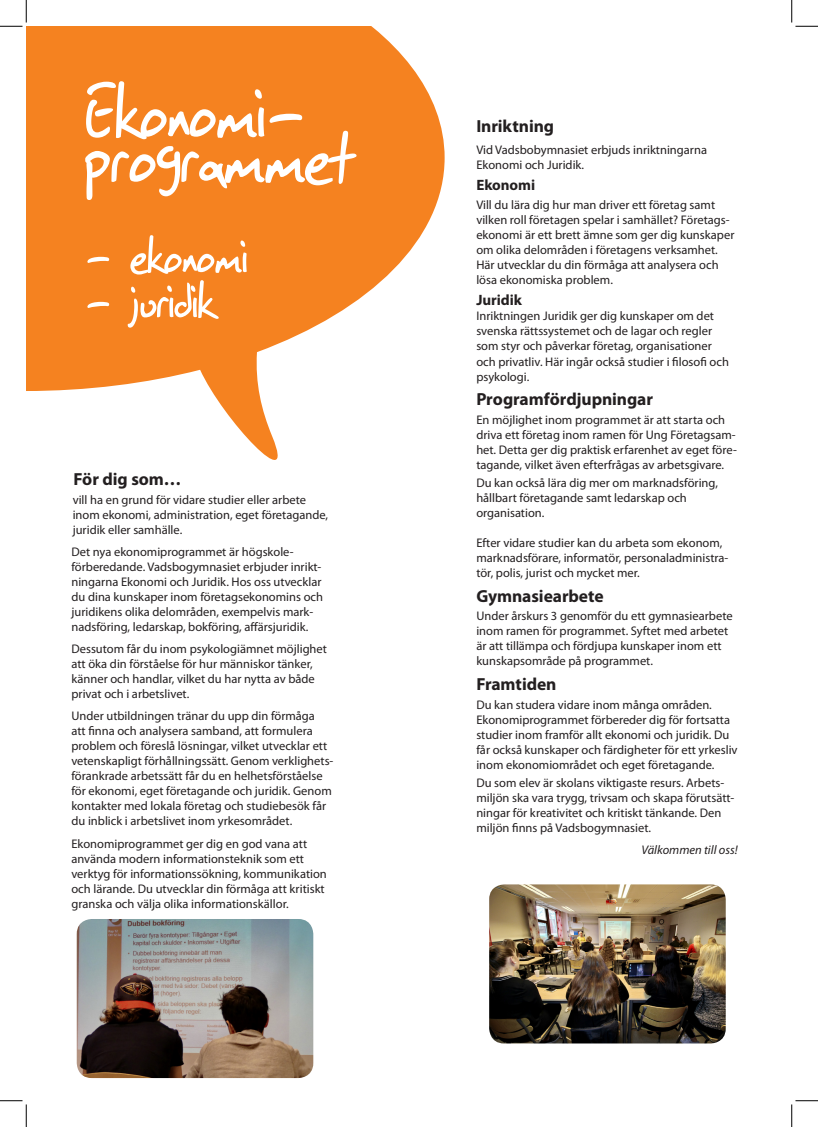
<style>
.page{position:relative;width:818px;height:1127px;background:#fff}
.page>*{position:absolute;margin:0;border:0;box-sizing:border-box;transform-origin:0 0}
.t1{font:90px "SF Grunge Sans";color:#fff}
.t2{font:60px "SF Grunge Sans";color:#fff}
.Rubrik_3{font:700 17.5px "Myriad Pro";letter-spacing:-.005em;color:#231f20}
.Normal_sans{font:700 17.5px "Myriad Pro";letter-spacing:-.005em;color:#231f20}
.Rubrik_2{font:700 17.5px "Myriad Pro";letter-spacing:-.005em;color:#231f20}
.Rubrik_3-2{font:700 15px "Myriad Pro";letter-spacing:-.005em;color:#231f20}
.Normal_sans-2{font:12.5px/15px "Myriad Pro";color:#231f20}
.Rubrik_3-3{font:12.5px/15px "Myriad Pro";color:#231f20}
.Rubrik_2-2{font:12.5px/15px "Myriad Pro";color:#231f20}
.Normal_sans-3{font:italic 12.5px "Myriad Pro";color:#231f20}
</style>
<div class="page">
<svg style="left:26px;top:26px;width:419px;height:434px;fill:#f58220"></svg>
<img style="left:489px;top:884px;width:237px;height:159px">
<img style="left:77px;top:919px;width:236px;height:158px">
<svg style="left:0;top:0;width:27px;height:27px"></svg>
<svg style="left:0;top:1100px;width:27px;height:26px"></svg>
<svg style="left:791px;top:0;width:27px;height:27px"></svg>
<svg style="left:791px;top:1100px;width:27px;height:26px"></svg>
<p class="t1" style="left:84px;top:50px;width:224px">Ekonomi-</p>
<p class="t1" style="left:84px;top:95px;width:271px">programmet</p>
<p class="t2" style="left:84px;top:214px;width:164px">- ekonomi</p>
<p class="t2" style="left:84px;top:259px;width:131px">- juridik</p>
<p class="Rubrik_2" style="left:73px;top:468px;width:109px">För dig som…</p>
<p class="Normal_sans-2" style="left:73px;top:492px;width:257px">vill ha en grund för vidare studier eller arbete inom ekonomi, administration, eget företagande, juridik eller samhälle.</p>
<p class="Normal_sans-2" style="left:71px;top:544px;width:253px">Det nya ekonomiprogrammet är högskole&shy;förberedande. Vadsbogymnasiet erbjuder inrikt&shy;ningarna Ekonomi och Juridik. Hos oss utvecklar du dina kunskaper inom företagsekonomins och juridikens olika delområden, exempelvis mark&shy;nadsföring, ledarskap, bokföring, affärsjuridik.</p>
<p class="Normal_sans-2" style="left:71px;top:641px;width:257px">Dessutom får du inom psykologiämnet möjlighet att öka din förståelse för hur människor tänker, känner och handlar, vilket du har nytta av både privat och i arbetslivet.</p>
<p class="Normal_sans-2" style="left:71px;top:708px;width:263px">Under utbildningen tränar du upp din förmåga<br>att finna och analysera samband, att formulera problem och föreslå lösningar, vilket utvecklar ett vetenskapligt förhållningssätt. Genom verklighets&shy;förankrade arbetssätt får du en helhetsförståelse för ekonomi, eget företagande och juridik. Genom kontakter med lokala företag och studiebesök får du inblick i arbetslivet inom yrkesområdet.</p>
<p class="Normal_sans-2" style="left:71px;top:835px;width:257px">Ekonomiprogrammet ger dig en god vana att använda modern informationsteknik som ett verktyg för informationssökning, kommunikation och lärande. Du utvecklar din förmåga att kritiskt granska och välja olika informationskällor.</p>
<p class="Normal_sans" style="left:476px;top:114px;width:79px">Inriktning</p>
<p class="Rubrik_3-3" style="left:476px;top:142px;width:232px">Vid Vadsbobymnasiet erbjuds inriktningarna<br>Ekonomi och Juridik.</p>
<p class="Rubrik_3-2" style="left:476px;top:175px;width:60px">Ekonomi</p>
<p class="Rubrik_3-3" style="left:476px;top:197px;width:260px">Vill du lära dig hur man driver ett företag samt vilken roll företagen spelar i samhället? Företags&shy;ekonomi är ett brett ämne som ger dig kunskaper om olika delområden i företagens verksamhet.<br>Här utvecklar du din förmåga att analysera och lösa ekonomiska problem.</p>
<p class="Rubrik_3-2" style="left:476px;top:290px;width:47px">Juridik</p>
<p class="Rubrik_3-3" style="left:476px;top:308px;width:254px">Inriktningen Juridik ger dig kunskaper om det svenska rättssystemet och de lagar och regler som styr och påverkar företag, organisationer och privatliv. Här ingår också studier i filosofi och psykologi.</p>
<p class="Rubrik_3" style="left:476px;top:387px;width:178px">Programfördjupningar</p>
<p class="Rubrik_3-3" style="left:476px;top:411px;width:262px">En möjlighet inom programmet är att starta och driva ett företag inom ramen för Ung Företagsam&shy;het. Detta ger dig praktisk erfarenhet av eget före&shy;tagande, vilket även efterfrågas av arbetsgivare.</p>
<p class="Rubrik_3-3" style="left:476px;top:475px;width:243px">Du kan också lära dig mer om marknadsföring, hållbart företagande samt ledarskap och organisation.</p>
<p class="Rubrik_3-3" style="left:476px;top:535px;width:254px">Efter vidare studier kan du arbeta som ekonom, marknadsförare, informatör, personaladministra&shy;tör, polis, jurist och mycket mer.</p>
<p class="Rubrik_3" style="left:476px;top:584px;width:129px">Gymnasiearbete</p>
<p class="Rubrik_3-3" style="left:476px;top:608px;width:258px">Under årskurs 3 genomför du ett gymnasiearbete inom ramen för programmet. Syftet med arbetet är att tillämpa och fördjupa kunskaper inom ett kunskapsområde på programmet.</p>
<p class="Rubrik_3" style="left:476px;top:672px;width:82px">Framtiden</p>
<p class="Rubrik_2-2" style="left:476px;top:696px;width:263px">Du kan studera vidare inom många områden.<br>Ekonomiprogrammet förbereder dig för fortsatta studier inom framför allt ekonomi och juridik. Du får också kunskaper och färdigheter för ett yrkesliv inom ekonomiområdet och eget företagande.</p>
<p class="Normal_sans-2" style="left:476px;top:775px;width:260px">Du som elev är skolans viktigaste resurs. Arbets&shy;miljön ska vara trygg, trivsam och skapa förutsätt&shy;ningar för kreativitet och kritiskt tänkande. Den miljön finns på Vadsbogymnasiet.</p>
<p class="Normal_sans-3" style="left:641px;top:842px;width:98px">Välkommen till oss!</p>
</div>
